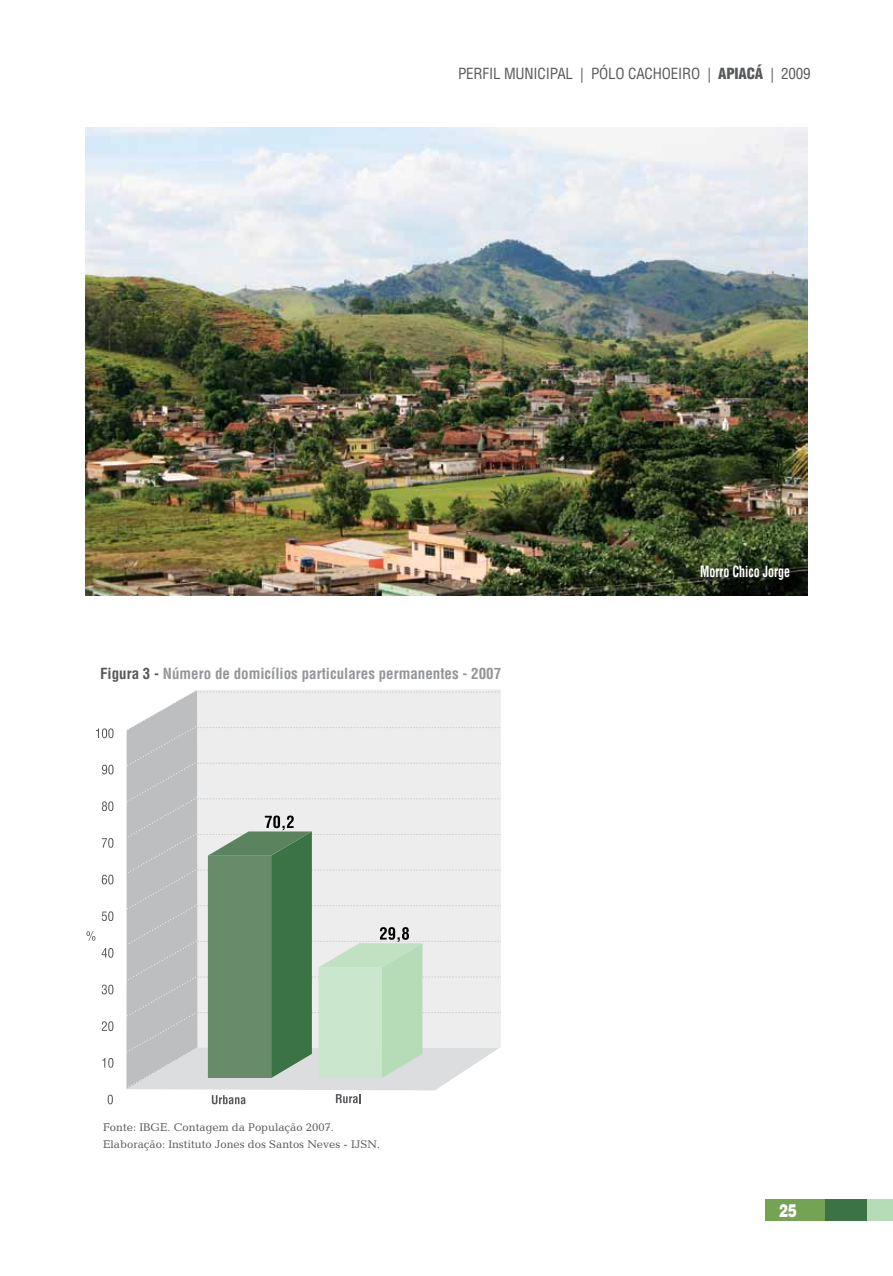
<style>
.page{position:relative;width:893px;height:1276px;background:#fff}
.page>*{position:absolute;margin:0;border:0;box-sizing:border-box;transform-origin:0 0}
.t1{font:900 18px "Helvetica LT Std";color:#fff;scale:.75 1}
.t2{font:700 condensed 15px "Helvetica LT Std";color:#939598}
.t3{font:condensed 15px "Helvetica LT Std";letter-spacing:-.01em;color:#58595b}
.t4{font:700 condensed 15px "Helvetica LT Std";color:#fff;scale:.8 1}
.t5{font:900 condensed 15px "Helvetica LT Std";color:#58595b}
.t6{font:11.25px/17.7px "Candida Std";color:#58595b}
.s1{font-weight:400}
.s2{color:#58595b}
</style>
<div class="page">
<div style="left:766px;top:1199px;width:59px;height:21px;background:#73a353"></div>
<div style="left:825px;top:1199px;width:42px;height:21px;background:#3b7345"></div>
<div style="left:867px;top:1199px;width:26px;height:21px;background:#b5dcb7"></div>
<svg style="left:102px;top:764px;width:12px;height:10px"></svg>
<svg style="left:102px;top:801px;width:11px;height:10px"></svg>
<svg style="left:102px;top:838px;width:11px;height:10px"></svg>
<svg style="left:102px;top:874px;width:11px;height:10px"></svg>
<svg style="left:102px;top:911px;width:11px;height:10px"></svg>
<svg style="left:102px;top:948px;width:11px;height:9px"></svg>
<svg style="left:102px;top:984px;width:11px;height:10px"></svg>
<svg style="left:102px;top:1021px;width:11px;height:10px"></svg>
<svg style="left:102px;top:1058px;width:11px;height:9px"></svg>
<svg style="left:108px;top:1094px;width:5px;height:10px"></svg>
<svg style="left:86px;top:931px;width:9px;height:10px"></svg>
<svg style="left:126px;top:690px;width:374px;height:414px;background:#c8d2ca"></svg>
<svg style="left:96px;top:728px;width:18px;height:10px"></svg>
<img style="left:85px;top:128px;width:723px;height:467px">
<div style="left:697px;top:562px;width:105px;height:29px;background:#000;opacity:.75"></div>
<h2 class="t3" style="left:458px;top:64px;width:213px">PERFIL MUNICIPAL | PÓLO CACHOEIRO</h2>
<h2 class="t5" style="left:707px;top:64px;width:28px"><span class="s1">|</span> Apiacá</h2>
<h2 class="t3" style="left:770px;top:64px;width:42px">| 2009</h2>
<h2 class="t2" style="left:100px;top:664px;width:403px"><span class="s2">Figura 3 -</span> Número de domicílios particulares permanentes - 2007</h2>
<p class="t6" style="left:103px;top:1118px;width:278px">Fonte: IBGE. Contagem da População 2007.<br>Elaboração: Instituto Jones dos Santos Neves - IJSN.</p>
<h2 class="t4" style="left:700px;top:562px;width:114px">Morro Chico Jorge</h2>
<h1 class="t1" style="left:779px;top:1199px;width:26px">25</h1>
</div>
